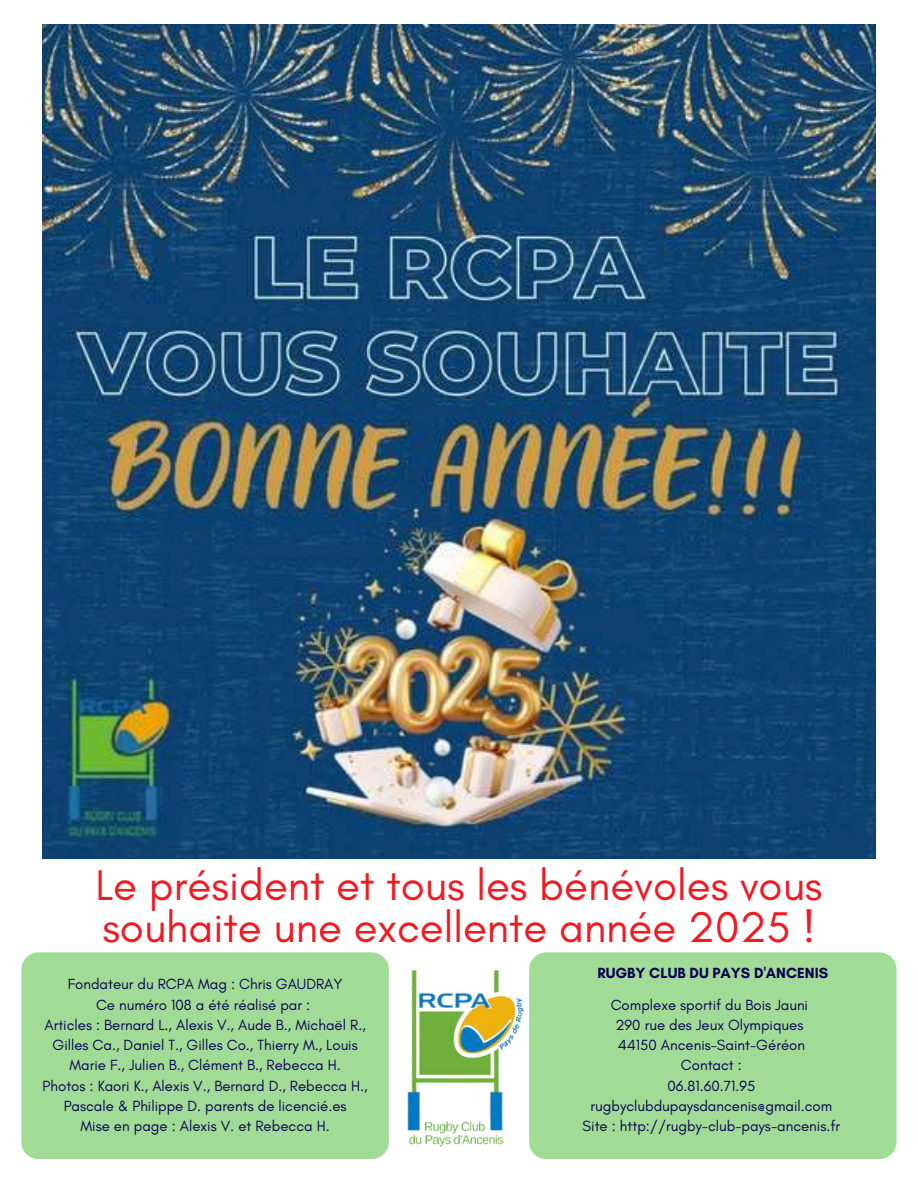
<style>
.page{position:relative;width:918px;height:1188px;background:#fff}
.page>*{position:absolute;margin:0;border:0;box-sizing:border-box;transform-origin:0 0}
.t1{font:43.8px/41.7px "Glacial Indifference";color:#ed1c24}
.t2{font:15px/20.2px "Glacial Indifference";color:#0c0054;text-align:center}
.t3{font:700 15px "Glacial Indifference";color:#0c0054}
</style>
<div class="page">
<div style="left:21px;top:952px;width:368px;height:207px;background:#a1dc96;border-radius:17px"></div>
<div style="left:529px;top:952px;width:368px;height:207px;background:#a1dc96;border-radius:17px"></div>
<img style="left:407px;top:970px;width:117px;height:177px">
<img style="left:42px;top:25px;width:834px;height:833px">
<h1 class="t1" style="left:95px;top:864px;width:729px">Le président et tous les bénévoles vous souhaite une excellente année 2025 !</h1>
<p class="t2" style="left:43px;top:974px;width:327px">Fondateur du RCPA Mag : Chris GAUDRAY<br>Ce numéro 108 a été réalisé par :<br>Articles : Bernard L., Alexis V., Aude B., Michaël R., Gilles Ca., Daniel T., Gilles Co., Thierry M., Louis Marie F., Julien B., Clément B., Rebecca H.<br>Photos : Kaori K., Alexis V., Bernard D., Rebecca H., Pascale &amp; Philippe D. parents de licencié.es<br>Mise en page : Alexis V. et Rebecca H.</p>
<p class="t3" style="left:597px;top:964px;width:232px">RUGBY CLUB DU PAYS D'ANCENIS</p>
<p class="t2" style="left:583px;top:994px;width:259px">Complexe sportif du Bois Jauni<br>290 rue des Jeux Olympiques<br>44150 Ancenis-Saint-Géréon<br>Contact :<br>06.81.60.71.95 rugbyclubdupaysdancenis@gmail.com<br>Site : http://rugby-club-pays-ancenis.fr</p>
</div>
